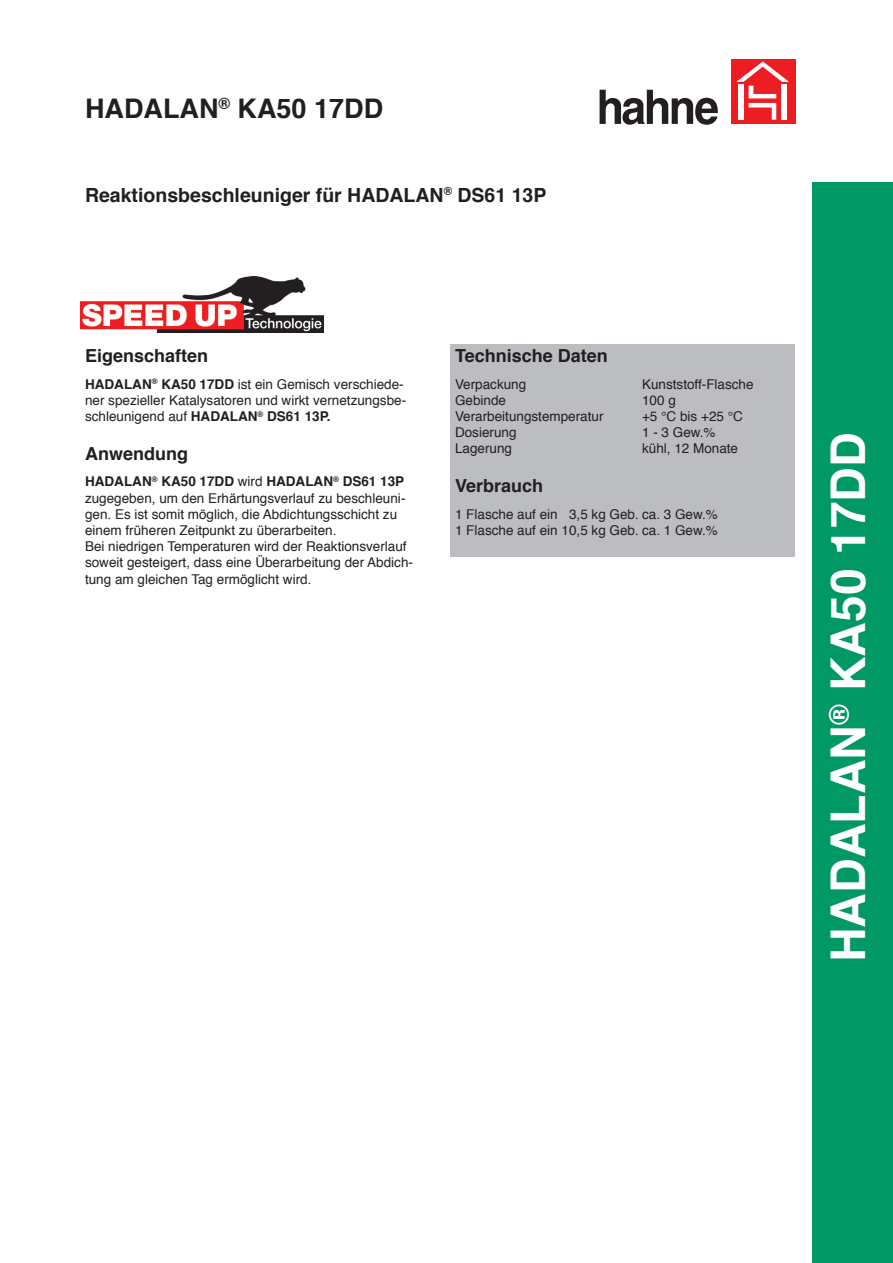
<style>
.page{position:relative;width:893px;height:1263px;background:#fff}
.page>*{position:absolute;margin:0;border:0;box-sizing:border-box;transform-origin:0 0}
.t1{font:700 48px "Helvetica";color:#fff}
.t2{font:700 27px "Helvetica";color:#231f20}
.t3{font:700 19.5px "Helvetica";color:#231f20}
.t4{font:700 18px "Helvetica";color:#231f20}
.t5{font:13.5px/16.2px "Helvetica";color:#231f20}
.s1{font-weight:700}
</style>
<div class="page">
<div style="left:731px;top:60px;width:64px;height:64px;background:#ee1d23"></div>
<svg style="left:736px;top:61px;width:53px;height:59px"></svg>
<div style="left:738px;top:84px;width:6px;height:36px;background:#fff"></div>
<div style="left:782px;top:84px;width:5px;height:36px;background:#fff"></div>
<svg style="left:600px;top:90px;width:118px;height:35px"></svg>
<div style="left:812px;top:183px;width:81px;height:1080px;background:#009864"></div>
<img style="left:81px;top:276px;width:242px;height:56px">
<div style="left:451px;top:344px;width:344px;height:30px;background:#bcbdc0"></div>
<div style="left:451px;top:374px;width:344px;height:84px;background:#bcbdc0"></div>
<div style="left:451px;top:458px;width:344px;height:17px;background:#bcbdc0"></div>
<div style="left:451px;top:475px;width:344px;height:29px;background:#bcbdc0"></div>
<div style="left:451px;top:504px;width:344px;height:36px;background:#bcbdc0"></div>
<div style="left:451px;top:539px;width:344px;height:17px;background:#bcbdc0"></div>
<p class="t2" style="left:85px;top:87px;width:300px">HADALAN<sup>®</sup> KA50 17DD</p>
<p class="t3" style="left:85px;top:179px;width:463px">Reaktionsbeschleuniger für HADALAN<sup>®</sup> DS61 13P</p>
<p class="t4" style="left:85px;top:341px;width:125px">Eigenschaften</p>
<p class="t5" style="left:85px;top:376px;width:323px"><span class="s1">HADALAN</span><sup>®</sup> <span class="s1">KA50 17DD</span> ist ein Gemisch verschiede&shy;ner spezieller Katalysatoren und wirkt vernetzungsbe&shy;schleunigend auf <span class="s1">HADALAN</span><sup>®</sup> <span class="s1">DS61 13P.</span></p>
<p class="t4" style="left:85px;top:439px;width:104px">Anwendung</p>
<p class="t5" style="left:85px;top:474px;width:322px"><span class="s1">HADALAN</span><sup>®</sup> <span class="s1">KA50 17DD</span> wird <span class="s1">HADALAN</span><sup>®</sup> <span class="s1">DS61 13P </span>zugegeben, um den Erhärtungsverlauf zu beschleuni&shy;gen. Es ist somit möglich, die Abdichtungsschicht zu einem früheren Zeitpunkt zu überarbeiten.</p>
<p class="t5" style="left:85px;top:539px;width:329px">Bei niedrigen Temperaturen wird der Reaktionsverlauf soweit gesteigert, dass eine Überarbeitung der Abdich&shy;tung am gleichen Tag ermöglicht wird.</p>
<p class="t4" style="left:455px;top:341px;width:154px">Technische Daten</p>
<p class="t5" style="left:455px;top:376px;width:73px">Verpackung</p>
<p class="t5" style="left:455px;top:392px;width:53px">Gebinde</p>
<p class="t5" style="left:455px;top:409px;width:150px">Verarbeitungstemperatur</p>
<p class="t5" style="left:455px;top:425px;width:63px">Dosierung</p>
<p class="t5" style="left:455px;top:441px;width:59px">Lagerung</p>
<p class="t5" style="left:642px;top:376px;width:113px">Kunststoff-Flasche</p>
<p class="t5" style="left:642px;top:392px;width:35px">100 g</p>
<p class="t5" style="left:642px;top:409px;width:102px">+5 °C bis +25 °C</p>
<p class="t5" style="left:642px;top:425px;width:75px">1 - 3 Gew.%</p>
<p class="t5" style="left:642px;top:441px;width:98px">kühl, 12 Monate</p>
<p class="t4" style="left:455px;top:472px;width:90px">Verbrauch</p>
<p class="t5" style="left:455px;top:506px;width:264px">1 Flasche auf ein 3,5 kg Geb. ca. 3 Gew.%</p>
<p class="t5" style="left:455px;top:523px;width:264px">1 Flasche auf ein 10,5 kg Geb. ca. 1 Gew.%</p>
<p class="t1" style="left:810px;top:962px;width:531px;rotate:-90deg">HADALAN<sup>®</sup> KA50 17DD</p>
</div>
